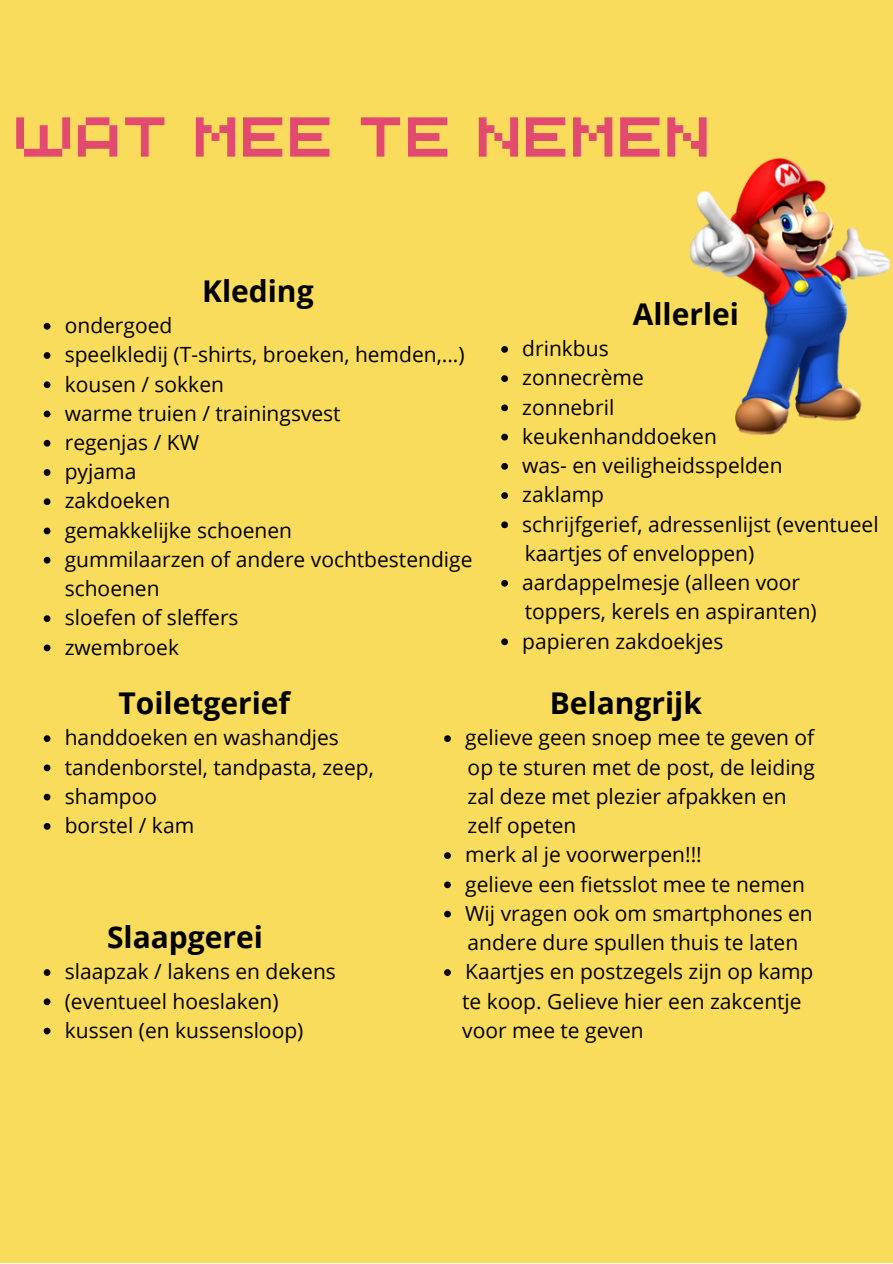
<style>
.page{position:relative;width:893px;height:1264px;background:#fff}
.page>*{position:absolute;margin:0;border:0;box-sizing:border-box;transform-origin:0 0}
.t1{font:56.1px "Arcade Gamer";color:#e34a6f}
.t2{font:700 30px "Open Sans";color:#000}
.t3{font:21px/29.2px "Open Sans";color:#000}
</style>
<div class="page">
<div style="left:0;top:0;width:892px;height:1262px;background:#f9dc5c"></div>
<img style="left:689px;top:157px;width:202px;height:278px">
<svg style="left:44px;top:323px;width:6px;height:6px"></svg>
<svg style="left:44px;top:352px;width:6px;height:7px"></svg>
<svg style="left:44px;top:381px;width:6px;height:7px"></svg>
<svg style="left:44px;top:410px;width:6px;height:7px"></svg>
<svg style="left:44px;top:440px;width:6px;height:6px"></svg>
<svg style="left:44px;top:469px;width:6px;height:7px"></svg>
<svg style="left:44px;top:498px;width:6px;height:7px"></svg>
<svg style="left:44px;top:527px;width:6px;height:7px"></svg>
<svg style="left:44px;top:557px;width:6px;height:6px"></svg>
<svg style="left:44px;top:615px;width:6px;height:7px"></svg>
<svg style="left:44px;top:644px;width:6px;height:7px"></svg>
<svg style="left:501px;top:346px;width:7px;height:7px"></svg>
<svg style="left:501px;top:375px;width:7px;height:7px"></svg>
<svg style="left:501px;top:404px;width:7px;height:7px"></svg>
<svg style="left:501px;top:434px;width:7px;height:6px"></svg>
<svg style="left:501px;top:463px;width:7px;height:6px"></svg>
<svg style="left:501px;top:492px;width:7px;height:7px"></svg>
<svg style="left:501px;top:521px;width:7px;height:7px"></svg>
<svg style="left:501px;top:580px;width:7px;height:6px"></svg>
<svg style="left:501px;top:638px;width:7px;height:7px"></svg>
<svg style="left:44px;top:735px;width:6px;height:7px"></svg>
<svg style="left:44px;top:764px;width:6px;height:7px"></svg>
<svg style="left:44px;top:793px;width:6px;height:7px"></svg>
<svg style="left:44px;top:823px;width:6px;height:6px"></svg>
<svg style="left:44px;top:969px;width:6px;height:6px"></svg>
<svg style="left:44px;top:998px;width:6px;height:7px"></svg>
<svg style="left:44px;top:1027px;width:6px;height:7px"></svg>
<svg style="left:444px;top:735px;width:7px;height:7px"></svg>
<svg style="left:444px;top:852px;width:7px;height:7px"></svg>
<svg style="left:444px;top:881px;width:7px;height:7px"></svg>
<svg style="left:444px;top:910px;width:7px;height:7px"></svg>
<svg style="left:444px;top:969px;width:7px;height:6px"></svg>
<p class="t1" style="left:12px;top:109px;width:699px">WAT MEE TE NEMEN</p>
<p class="t2" style="left:202px;top:269px;width:113px">Kleding</p>
<p class="t3" style="left:65px;top:310px;width:109px">ondergoed</p>
<p class="t3" style="left:65px;top:339px;width:401px">speelkledij (T-shirts, broeken, hemden,...)</p>
<p class="t3" style="left:65px;top:369px;width:161px">kousen / sokken</p>
<p class="t3" style="left:65px;top:398px;width:277px">warme truien / trainingsvest</p>
<p class="t3" style="left:65px;top:427px;width:136px">regenjas / KW</p>
<p class="t3" style="left:65px;top:456px;width:73px">pyjama</p>
<p class="t3" style="left:65px;top:485px;width:107px">zakdoeken</p>
<p class="t3" style="left:65px;top:515px;width:229px">gemakkelijke schoenen</p>
<p class="t3" style="left:65px;top:544px;width:409px">gummilaarzen of andere vochtbestendige schoenen</p>
<p class="t3" style="left:65px;top:602px;width:175px">sloefen of sleffers</p>
<p class="t3" style="left:65px;top:632px;width:116px">zwembroek</p>
<p class="t2" style="left:632px;top:292px;width:108px">Allerlei</p>
<p class="t3" style="left:522px;top:333px;width:88px">drinkbus</p>
<p class="t3" style="left:522px;top:362px;width:123px">zonnecrème</p>
<p class="t3" style="left:522px;top:392px;width:93px">zonnebril</p>
<p class="t3" style="left:522px;top:421px;width:196px">keukenhanddoeken</p>
<p class="t3" style="left:522px;top:450px;width:262px">was- en veiligheidsspelden</p>
<p class="t3" style="left:522px;top:479px;width:83px">zaklamp</p>
<p class="t3" style="left:522px;top:509px;width:358px">schrijfgerief, adressenlijst (eventueel</p>
<p class="t3" style="left:522px;top:567px;width:279px">aardappelmesje (alleen voor</p>
<p class="t3" style="left:522px;top:625px;width:202px">papieren zakdoekjes</p>
<p class="t3" style="left:524px;top:538px;width:231px">kaartjes of enveloppen)</p>
<p class="t3" style="left:524px;top:596px;width:293px">toppers, kerels en aspiranten)</p>
<p class="t2" style="left:118px;top:682px;width:173px">Toiletgerief</p>
<p class="t3" style="left:65px;top:722px;width:276px">handdoeken en washandjes</p>
<p class="t3" style="left:65px;top:751px;width:310px">tandenborstel, tandpasta, zeep,</p>
<p class="t3" style="left:65px;top:781px;width:94px">shampoo</p>
<p class="t3" style="left:65px;top:810px;width:131px">borstel / kam</p>
<p class="t2" style="left:107px;top:915px;width:157px">Slaapgerei</p>
<p class="t3" style="left:65px;top:956px;width:272px">slaapzak / lakens en dekens</p>
<p class="t3" style="left:65px;top:985px;width:215px">(eventueel hoeslaken)</p>
<p class="t3" style="left:65px;top:1014px;width:240px">kussen (en kussensloop)</p>
<p class="t2" style="left:549px;top:682px;width:154px">Belangrijk</p>
<p class="t3" style="left:467px;top:751px;width:349px">op te sturen met de post, de leiding</p>
<p class="t3" style="left:467px;top:781px;width:320px">zal deze met plezier afpakken en</p>
<p class="t3" style="left:467px;top:810px;width:110px">zelf opeten</p>
<p class="t3" style="left:465px;top:722px;width:350px">gelieve geen snoep mee te geven of</p>
<p class="t3" style="left:465px;top:839px;width:238px">merk al je voorwerpen!!!</p>
<p class="t3" style="left:465px;top:868px;width:341px">gelieve een fietsslot mee te nemen</p>
<p class="t3" style="left:465px;top:898px;width:349px">Wij vragen ook om smartphones en</p>
<p class="t3" style="left:465px;top:956px;width:349px">Kaartjes en postzegels zijn op kamp</p>
<p class="t3" style="left:467px;top:927px;width:332px">andere dure spullen thuis te laten</p>
<p class="t3" style="left:462px;top:985px;width:341px">te koop. Gelieve hier een zakcentje</p>
<p class="t3" style="left:462px;top:1014px;width:183px">voor mee te geven</p>
</div>
